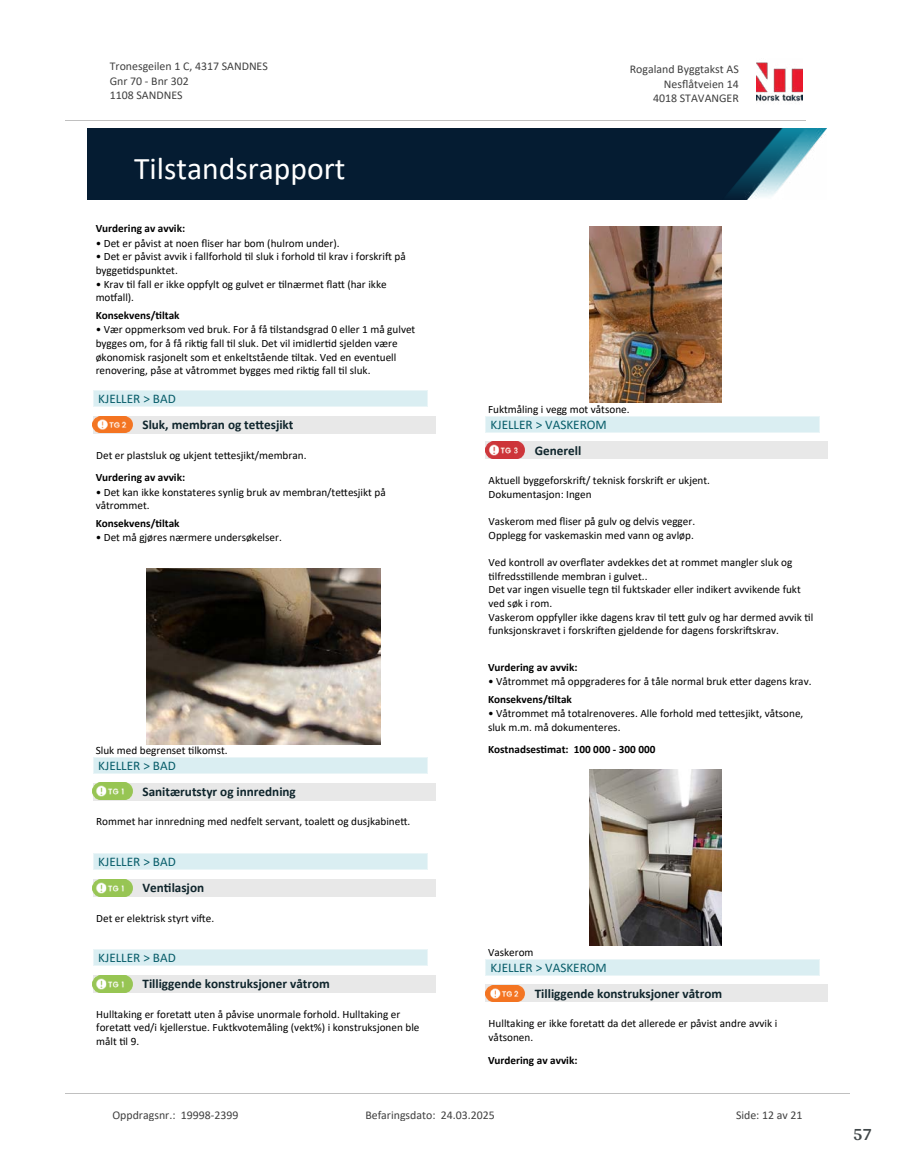
<style>
.page{position:relative;width:915px;height:1172px;background:#fff}
.page>*{position:absolute;margin:0;border:0;box-sizing:border-box;transform-origin:0 0}
.t1{font:31.65px "Calibri";color:#fff}
.t2{font:700 18px "Arya";color:#414749}
.t3{font:700 13.2px "Calibri";color:#0f252c}
.t4{font:13.2px "Calibri";color:#065c69}
.t5{font:11.85px/14.5px "Calibri";color:#404040}
.t6{font:11.25px/13.6px "Calibri";color:#000}
.t7{font:700 11.25px "Calibri";color:#000}
</style>
<div class="page">
<div style="left:93px;top:416px;width:342px;height:17px;background:#e8e8e8"></div>
<img style="left:93px;top:416px;width:39px;height:17px">
<div style="left:93px;top:391px;width:334px;height:16px;background:#daeef2"></div>
<svg style="left:93px;top:392px;width:1px;height:15px"></svg>
<svg style="left:427px;top:391px;width:1px;height:16px"></svg>
<hr style="left:93px;top:391px;width:334px;height:1px;background:#eaf5f7">
<hr style="left:93px;top:407px;width:334px;height:1px;background:#eaf5f7">
<img style="left:146px;top:568px;width:234px;height:176px">
<div style="left:93px;top:783px;width:342px;height:17px;background:#e8e8e8"></div>
<svg style="left:97px;top:787px;width:36px;height:13px"></svg>
<img style="left:93px;top:783px;width:39px;height:16px">
<div style="left:93px;top:757px;width:334px;height:16px;background:#daeef2"></div>
<svg style="left:93px;top:758px;width:1px;height:15px"></svg>
<svg style="left:427px;top:757px;width:1px;height:17px"></svg>
<hr style="left:93px;top:757px;width:334px;height:1px;background:#eaf5f7">
<hr style="left:93px;top:773px;width:334px;height:1px;background:#eaf5f7">
<div style="left:93px;top:879px;width:342px;height:17px;background:#e8e8e8"></div>
<img style="left:93px;top:879px;width:39px;height:17px">
<div style="left:93px;top:854px;width:334px;height:16px;background:#daeef2"></div>
<svg style="left:93px;top:854px;width:1px;height:15px"></svg>
<svg style="left:427px;top:853px;width:1px;height:17px"></svg>
<hr style="left:93px;top:853px;width:334px;height:1px;background:#eaf5f7">
<hr style="left:93px;top:869px;width:334px;height:1px;background:#eaf5f7">
<div style="left:93px;top:975px;width:342px;height:17px;background:#e8e8e8"></div>
<img style="left:93px;top:975px;width:39px;height:17px">
<div style="left:93px;top:950px;width:334px;height:16px;background:#daeef2"></div>
<svg style="left:93px;top:951px;width:1px;height:15px"></svg>
<svg style="left:427px;top:950px;width:1px;height:16px"></svg>
<hr style="left:93px;top:950px;width:334px;height:1px;background:#eaf5f7">
<hr style="left:93px;top:966px;width:334px;height:1px;background:#eaf5f7">
<img style="left:589px;top:226px;width:132px;height:176px">
<div style="left:485px;top:442px;width:342px;height:17px;background:#e8e8e8"></div>
<img style="left:485px;top:442px;width:39px;height:17px">
<div style="left:485px;top:416px;width:334px;height:16px;background:#daeef2"></div>
<svg style="left:485px;top:417px;width:1px;height:15px"></svg>
<svg style="left:819px;top:416px;width:1px;height:16px"></svg>
<hr style="left:485px;top:416px;width:334px;height:1px;background:#eaf5f7">
<hr style="left:485px;top:432px;width:334px;height:1px;background:#eaf5f7">
<img style="left:589px;top:770px;width:132px;height:176px">
<div style="left:485px;top:985px;width:342px;height:17px;background:#e8e8e8"></div>
<img style="left:485px;top:985px;width:39px;height:17px">
<div style="left:485px;top:959px;width:334px;height:16px;background:#daeef2"></div>
<svg style="left:485px;top:960px;width:1px;height:15px"></svg>
<svg style="left:819px;top:959px;width:1px;height:16px"></svg>
<hr style="left:485px;top:959px;width:334px;height:1px;background:#eaf5f7">
<hr style="left:485px;top:975px;width:334px;height:1px;background:#eaf5f7">
<img style="left:756px;top:62px;width:46px;height:40px">
<hr style="left:65px;top:120px;width:740px;height:1px;background:#c0c0c0">
<img style="left:88px;top:129px;width:738px;height:71px">
<hr style="left:65px;top:1093px;width:784px;height:1px;background:#c0c0c0">
<p class="t5" style="left:110px;top:59px;width:159px">Tronesgeilen 1 C, 4317 SANDNES<br>Gnr 70 - Bnr 302<br>1108 SANDNES</p>
<p class="t5" style="left:629px;top:62px;width:110px">Rogaland Byggtakst AS</p>
<p class="t5" style="left:663px;top:76px;width:76px">Nes昀氀åtveien 14</p>
<p class="t5" style="left:653px;top:90px;width:87px">4018 STAVANGER</p>
<h1 class="t1" style="left:134px;top:147px;width:213px">Tilstandsrapport</h1>
<p class="t7" style="left:96px;top:221px;width:91px">Vurdering av avvik:</p>
<p class="t6" style="left:96px;top:236px;width:245px">• Det er påvist at noen 昀氀iser har bom (hulrom under).</p>
<p class="t6" style="left:96px;top:250px;width:311px">• Det er påvist avvik i fallforhold 琀椀l sluk i forhold 琀椀l krav i forskri昀琀 på bygge琀椀dspunktet.</p>
<p class="t6" style="left:96px;top:277px;width:292px">• Krav 琀椀l fall er ikke oppfylt og gulvet er 琀椀lnærmet 昀氀a琀琀 (har ikke mo琀昀all).</p>
<p class="t7" style="left:96px;top:307px;width:85px">Konsekvens/琀椀ltak</p>
<p class="t6" style="left:96px;top:323px;width:321px">• Vær oppmerksom ved bruk. For å få 琀椀lstandsgrad 0 eller 1 må gulvet bygges om, for å få rik琀椀g fall 琀椀l sluk. Det vil imidler琀椀d sjelden være økonomisk rasjonelt som et enkeltstående 琀椀ltak. Ved en eventuell renovering, påse at våtrommet bygges med rik琀椀g fall 琀椀l sluk.</p>
<p class="t4" style="left:98px;top:390px;width:79px">KJELLER &gt; BAD</p>
<p class="t3" style="left:142px;top:416px;width:152px">Sluk, membran og te琀琀esjikt</p>
<p class="t6" style="left:96px;top:448px;width:212px">Det er plastsluk og ukjent te琀琀esjikt/membran.</p>
<p class="t7" style="left:96px;top:470px;width:91px">Vurdering av avvik:</p>
<p class="t6" style="left:96px;top:485px;width:291px">• Det kan ikke konstateres synlig bruk av membran/te琀琀esjikt på våtrommet.</p>
<p class="t7" style="left:96px;top:515px;width:85px">Konsekvens/琀椀ltak</p>
<p class="t6" style="left:96px;top:531px;width:188px">• Det må gjøres nærmere undersøkelser.</p>
<p class="t6" style="left:96px;top:743px;width:133px">Sluk med begrenset 琀椀lkomst.</p>
<p class="t3" style="left:142px;top:782px;width:155px">Sanitærutstyr og innredning</p>
<p class="t6" style="left:96px;top:814px;width:315px">Rommet har innredning med nedfelt servant, toale琀琀 og dusjkabine琀琀.</p>
<p class="t4" style="left:98px;top:756px;width:79px">KJELLER &gt; BAD</p>
<p class="t4" style="left:98px;top:853px;width:79px">KJELLER &gt; BAD</p>
<p class="t3" style="left:142px;top:878px;width:63px">Ven琀椀lasjon</p>
<p class="t6" style="left:96px;top:911px;width:119px">Det er elektrisk styrt vi昀琀e.</p>
<p class="t4" style="left:98px;top:949px;width:79px">KJELLER &gt; BAD</p>
<p class="t3" style="left:142px;top:975px;width:189px">Tilliggende konstruksjoner våtrom</p>
<p class="t6" style="left:96px;top:1007px;width:324px">Hulltaking er foreta琀琀 uten å påvise unormale forhold. Hulltaking er foreta琀琀 ved/i kjellerstue. Fuktkvotemåling (vekt%) i konstruksjonen ble målt 琀椀l 9.</p>
<p class="t6" style="left:488px;top:402px;width:143px">Fuktmåling i vegg mot våtsone.</p>
<p class="t3" style="left:534px;top:441px;width:48px">Generell</p>
<p class="t6" style="left:488px;top:473px;width:223px">Aktuell byggeforskri昀琀/ teknisk forskri昀琀 er ukjent.<br>Dokumentasjon: Ingen</p>
<p class="t6" style="left:488px;top:514px;width:208px">Vaskerom med 昀氀iser på gulv og delvis vegger.<br>Opplegg for vaskemaskin med vann og avløp.</p>
<p class="t6" style="left:488px;top:555px;width:326px">Ved kontroll av over昀氀ater avdekkes det at rommet mangler sluk og<br>琀椀lfredss琀椀llende membran i gulvet..<br>Det var ingen visuelle tegn 琀椀l fuktskader eller indikert avvikende fukt ved søk i rom.<br>Vaskerom oppfyller ikke dagens krav 琀椀l te琀琀 gulv og har dermed avvik 琀椀l funksjonskravet i forskri昀琀en gjeldende for dagens forskri昀琀skrav.</p>
<p class="t4" style="left:490px;top:415px;width:118px">KJELLER &gt; VASKEROM</p>
<p class="t7" style="left:488px;top:659px;width:91px">Vurdering av avvik:</p>
<p class="t6" style="left:488px;top:674px;width:325px">• Våtrommet må oppgraderes for å tåle normal bruk e琀琀er dagens krav.</p>
<p class="t7" style="left:488px;top:691px;width:85px">Konsekvens/琀椀ltak</p>
<p class="t6" style="left:488px;top:706px;width:317px">• Våtrommet må totalrenoveres. Alle forhold med te琀琀esjikt, våtsone, sluk m.m. må dokumenteres.</p>
<p class="t7" style="left:488px;top:741px;width:169px">Kostnadses琀椀mat: 100 000 - 300 000</p>
<p class="t6" style="left:488px;top:945px;width:47px">Vaskerom</p>
<p class="t4" style="left:490px;top:958px;width:118px">KJELLER &gt; VASKEROM</p>
<p class="t3" style="left:534px;top:984px;width:189px">Tilliggende konstruksjoner våtrom</p>
<p class="t6" style="left:488px;top:1016px;width:290px">Hulltaking er ikke foreta琀琀 da det allerede er påvist andre avvik i våtsonen.</p>
<p class="t7" style="left:488px;top:1052px;width:91px">Vurdering av avvik:</p>
<p class="t5" style="left:112px;top:1107px;width:127px">Oppdragsnr.: 19998-2399</p>
<p class="t5" style="left:365px;top:1107px;width:131px">Befaringsdato: 24.03.2025</p>
<p class="t5" style="left:735px;top:1107px;width:68px">Side: 12 av 21</p>
<h2 class="t2" style="left:852px;top:1123px;width:21px">57</h2>
</div>
